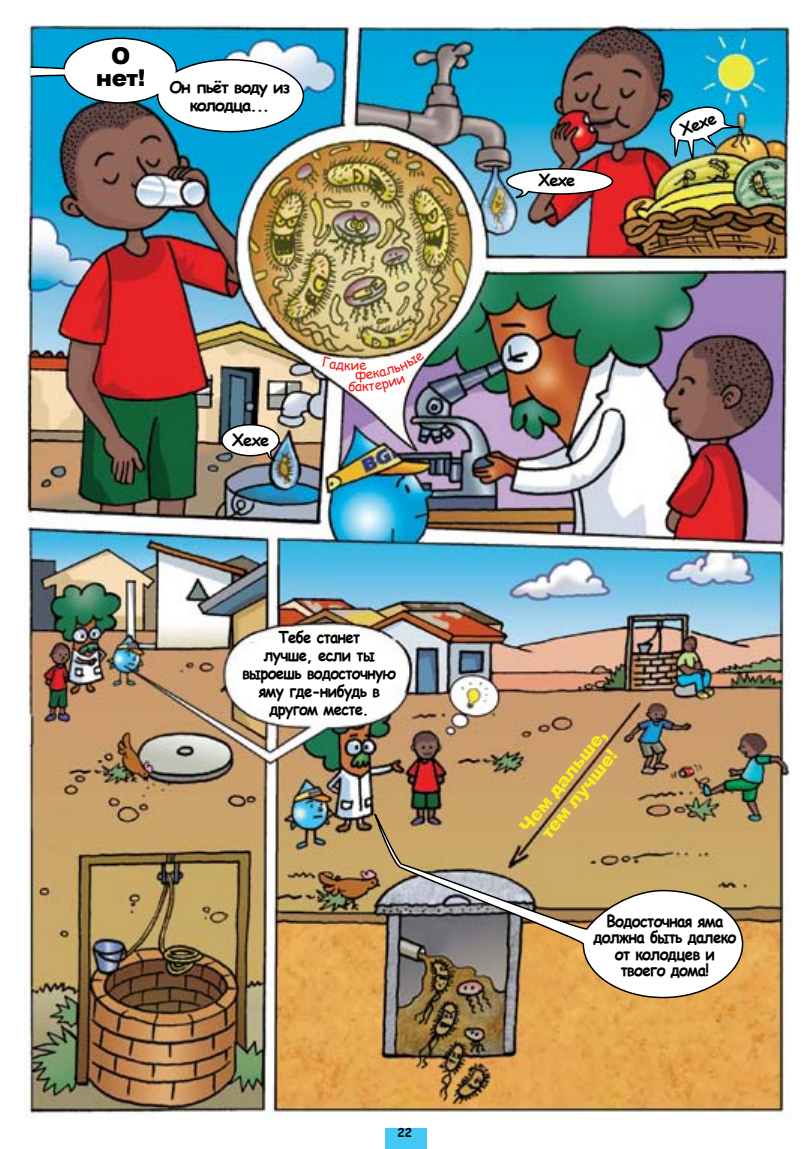
<style>
.page{position:relative;width:808px;height:1149px;background:#fff}
.page>*{position:absolute;margin:0;border:0;box-sizing:border-box;transform-origin:0 0}
.t1{font:900 23.1px "Arial";color:#000}
.t2{font:900 18px/21px "Arial";color:#f7ec1c;text-align:center}
.t3{font:700 16.65px/16.5px "Comic Sans MS";letter-spacing:-.04em;color:#000;text-align:center;scale:.9 1}
.t4{font:700 16.5px/18px "Comic Sans MS";letter-spacing:-.04em;color:#000;text-align:center;scale:.9 1}
.t5{font:700 16.5px/18px "Comic Sans MS";letter-spacing:-.06em;color:#000}
.t6{font:700 16.5px "Comic Sans MS";letter-spacing:-.04em;color:#000}
.t7{font:700 12px "Comic Sans MS";color:#000}
</style>
<div class="page">
<div style="left:385px;top:1128px;width:42px;height:20px;background:#44c8f5"></div>
<img style="left:25px;top:16px;width:765px;height:1103px">
<svg style="left:29px;top:37px;width:276px;height:96px"></svg>
<img style="left:373px;top:813px;width:371px;height:185px">
<svg style="left:505px;top:167px;width:109px;height:33px"></svg>
<img style="left:668px;top:105px;width:77px;height:93px">
<svg style="left:220px;top:423px;width:61px;height:40px"></svg>
<svg style="left:322px;top:352px;width:103px;height:40px"></svg>
<h1 class="t1" style="left:111px;top:39px;width:21px">О</h1>
<p class="t5" style="left:190px;top:78px;width:102px;text-indent:-94px"><sup>нет!</sup> Он пьёт воду из колодца...</p>
<p class="t6" style="left:232px;top:427px;width:39px">Хехе</p>
<p class="t4" style="left:242px;top:627px;width:172px">Тебе станет<br>лучше, если ты выроешь водосточную яму где-нибудь в другом месте.</p>
<p class="t7" style="left:397px;top:1123px;width:16px">22</p>
<p class="t6" style="left:538px;top:168px;width:39px">Хехе</p>
<p class="t6" style="left:676px;top:119px;width:39px;rotate:-20deg">Хехе</p>
<p class="t2" style="left:514px;top:822px;width:128px;rotate:-51deg">Чем дальше, тем лучше!</p>
<p class="t3" style="left:593px;top:911px;width:160px">Водосточная яма должна быть далеко от колодцев и твоего дома!</p>
</div>
